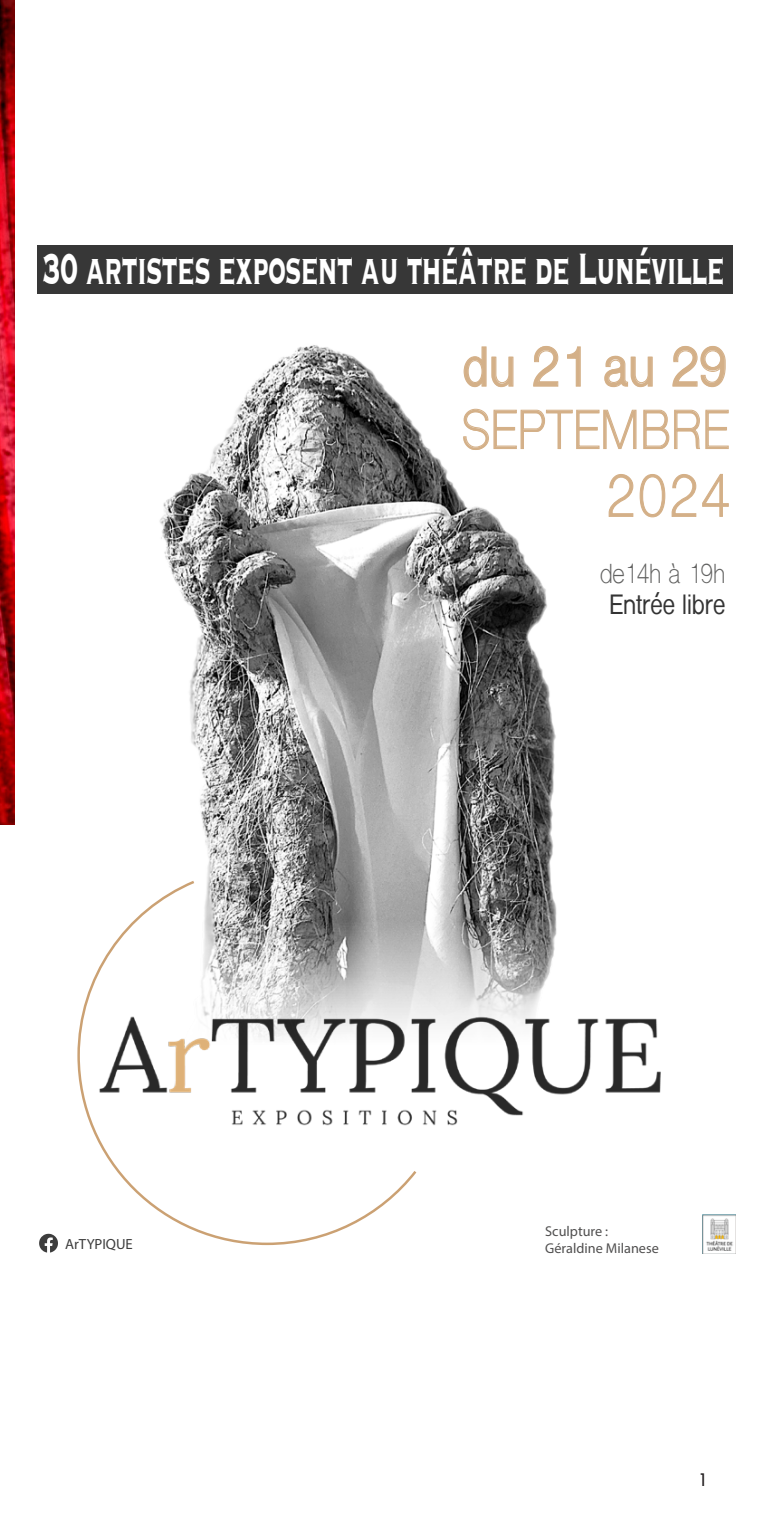
<style>
.page{position:relative;width:773px;height:1517px;background:#fff}
.page>*{position:absolute;margin:0;border:0;box-sizing:border-box;transform-origin:0 0}
.t1{font:700 57px "Copperplate";letter-spacing:-.03em;color:#fff;scale:.52 1}
.t2{font:56.25px "Shree Dev 0714";color:#d4b088;scale:.93 1}
.t3{font:52px "Shree Dev 0714";letter-spacing:.01em;color:#d4b088;scale:.89 1}
.t4{font:700 52px "Shree Dev 0714";letter-spacing:.01em;color:#d4b088;scale:.89 1}
.t5{font:700 26px "Shree Dev 0714";color:#333;scale:.88 1}
.t6{font:26px "Shree Dev 0714";letter-spacing:-.045em;color:#616160;scale:.88 1}
.t7{font:17.5px "Poppins";color:#231f20}
.t8{font:14.75px "Myriad Pro";color:#3d3d3d}
.t9{font:14.25px/17px "Myriad Pro";color:#504f4f}
</style>
<div class="page">
<img style="left:14px;top:217px;width:719px;height:655px">
<svg style="left:45px;top:872px;width:691px;height:382px"></svg>
<img style="left:419px;top:967px;width:254px;height:193px">
<svg style="left:39px;top:1233px;width:19px;height:19px"></svg>
<svg style="left:463px;top:346px;width:51px;height:42px"></svg>
<svg style="left:532px;top:345px;width:26px;height:42px"></svg>
<svg style="left:566px;top:346px;width:15px;height:41px"></svg>
<svg style="left:603px;top:355px;width:50px;height:33px"></svg>
<svg style="left:671px;top:345px;width:55px;height:43px"></svg>
<img style="left:702px;top:1215px;width:33px;height:38px">
<div style="left:38px;top:245px;width:694px;height:48px;background:#373737"></div>
<svg style="left:76px;top:878px;width:343px;height:368px"></svg>
<svg style="left:462px;top:407px;width:267px;height:111px"></svg>
<img style="left:0;top:0;width:14px;height:824px">
<p class="t1" style="left:43px;top:231px;width:1312px">30 artistes exposent au théâtre de Lunéville</p>
<p class="t4" style="left:462px;top:338px;width:298px">du 21 au 29</p>
<p class="t3" style="left:462px;top:398px;width:301px">SEPTEMBRE</p>
<p class="t2" style="left:605px;top:462px;width:136px">2024</p>
<p class="t8" style="left:65px;top:1235px;width:69px">ArTYPIQUE</p>
<p class="t6" style="left:599px;top:558px;width:144px">de14h à 19h</p>
<p class="t5" style="left:609px;top:590px;width:133px">Entrée libre</p>
<p class="t9" style="left:545px;top:1222px;width:115px">Sculpture :<br>Géraldine Milanese</p>
<p class="t7" style="left:700px;top:1469px;width:7px">1</p>
</div>
